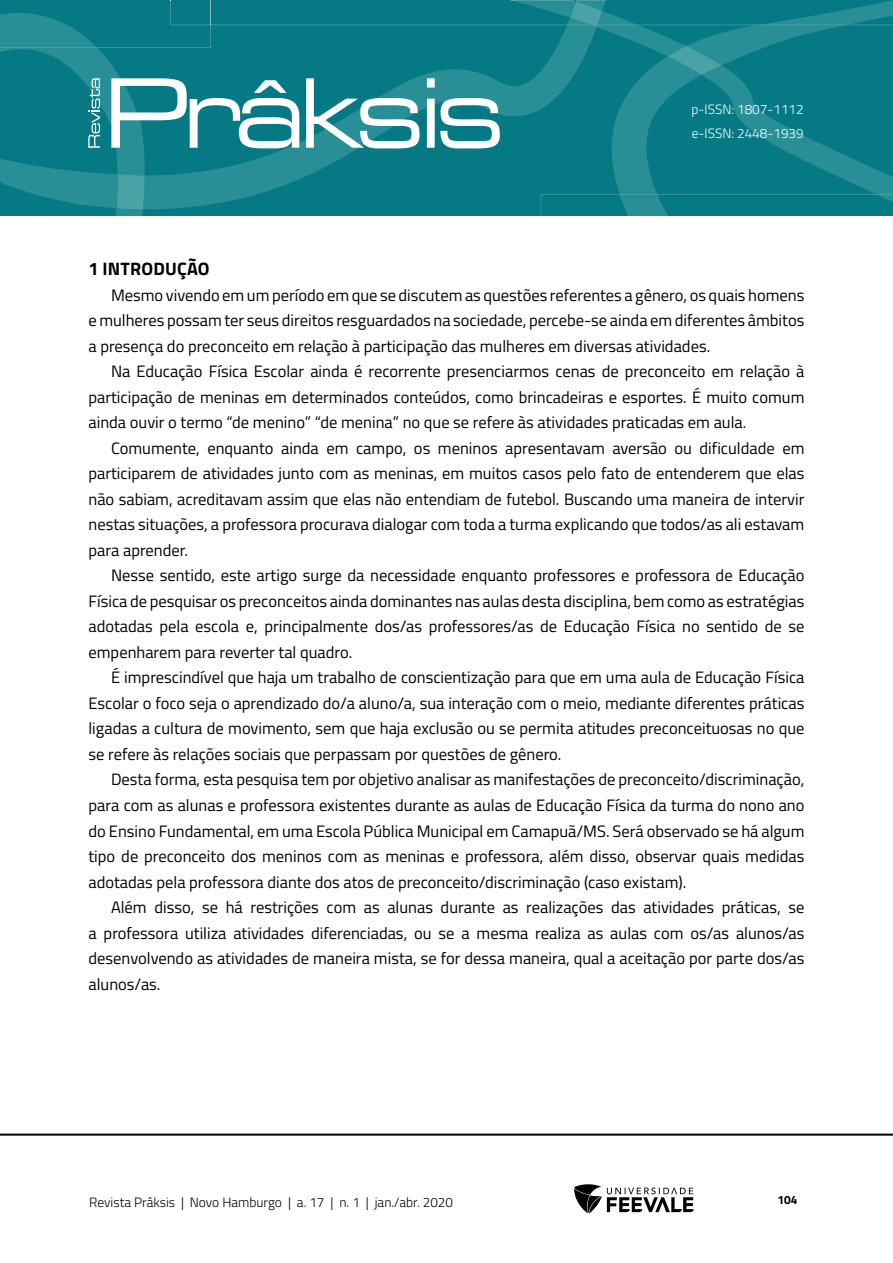
<style>
.page{position:relative;width:893px;height:1263px;background:#fff}
.page>*{position:absolute;margin:0;border:0;box-sizing:border-box;transform-origin:0 0}
.TITILO_1{font:700 18px "Titillium Web";letter-spacing:.01em;color:#000}
.Corpo_de_texto{font:16.5px/25.5px "Titillium Web";color:#000;text-align:justify}
.t1{font:300 13.5px "Titillium Web";color:#000}
.t2{font:300 13.5px/24px "Titillium Web";color:#fff}
.t3{font:700 12px "Titillium Web";color:#000}
</style>
<div class="page">
<hr style="left:0;top:1133px;width:893px;height:3px;background:#000">
<svg style="left:574px;top:1184px;width:120px;height:29px"></svg>
<svg style="left:0;top:0;width:893px;height:216px;background:#19858e"></svg>
<p class="t2" style="left:691px;top:97px;width:114px">p-ISSN: 1807-1112 e-ISSN: 2448-1939</p>
<p class="TITILO_1" style="left:88px;top:255px;width:123px">1 INTRODUÇÃO</p>
<p class="Corpo_de_texto" style="left:88px;top:282px;width:717px;text-indent:22px">Mesmo vivendo em um período em que se discutem as questões referentes a gênero, os quais homens e mulheres possam ter seus direitos resguardados na sociedade, percebe-se ainda em diferentes âmbitos a presença do preconceito em relação à participação das mulheres em diversas atividades.</p>
<p class="Corpo_de_texto" style="left:88px;top:358px;width:717px;text-indent:22px">Na Educação Física Escolar ainda é recorrente presenciarmos cenas de preconceito em relação à participação de meninas em determinados conteúdos, como brincadeiras e esportes. É muito comum ainda ouvir o termo “de menino” “de menina” no que se refere às atividades praticadas em aula.</p>
<p class="Corpo_de_texto" style="left:88px;top:435px;width:717px;text-indent:22px">Comumente, enquanto ainda em campo, os meninos apresentavam aversão ou dificuldade em participarem de atividades junto com as meninas, em muitos casos pelo fato de entenderem que elas não sabiam, acreditavam assim que elas não entendiam de futebol. Buscando uma maneira de intervir nestas situações, a professora procurava dialogar com toda a turma explicando que todos/as ali estavam para aprender.</p>
<p class="Corpo_de_texto" style="left:88px;top:562px;width:717px;text-indent:22px">Nesse sentido, este artigo surge da necessidade enquanto professores e professora de Educação Física de pesquisar os preconceitos ainda dominantes nas aulas desta disciplina, bem como as estratégias adotadas pela escola e, principalmente dos/as professores/as de Educação Física no sentido de se empenharem para reverter tal quadro.</p>
<p class="Corpo_de_texto" style="left:88px;top:664px;width:717px;text-indent:22px">É imprescindível que haja um trabalho de conscientização para que em uma aula de Educação Física Escolar o foco seja o aprendizado do/a aluno/a, sua interação com o meio, mediante diferentes práticas ligadas a cultura de movimento, sem que haja exclusão ou se permita atitudes preconceituosas no que se refere às relações sociais que perpassam por questões de gênero.</p>
<p class="Corpo_de_texto" style="left:88px;top:766px;width:717px;text-indent:22px">Desta forma, esta pesquisa tem por objetivo analisar as manifestações de preconceito/discriminação, para com as alunas e professora existentes durante as aulas de Educação Física da turma do nono ano do Ensino Fundamental, em uma Escola Pública Municipal em Camapuã/MS. Será observado se há algum tipo de preconceito dos meninos com as meninas e professora, além disso, observar quais medidas adotadas pela professora diante dos atos de preconceito/discriminação (caso existam).</p>
<p class="Corpo_de_texto" style="left:88px;top:894px;width:718px;text-indent:22px">Além disso, se há restrições com as alunas durante as realizações das atividades práticas, se a professora utiliza atividades diferenciadas, ou se a mesma realiza as aulas com os/as alunos/as desenvolvendo as atividades de maneira mista, se for dessa maneira, qual a aceitação por parte dos/as alunos/as.</p>
<p class="t1" style="left:89px;top:1192px;width:365px">Revista Prâksis | Novo Hamburgo | a. 17 | n. 1 | jan./abr. 2020</p>
<p class="t3" style="left:777px;top:1190px;width:22px">104</p>
</div>
